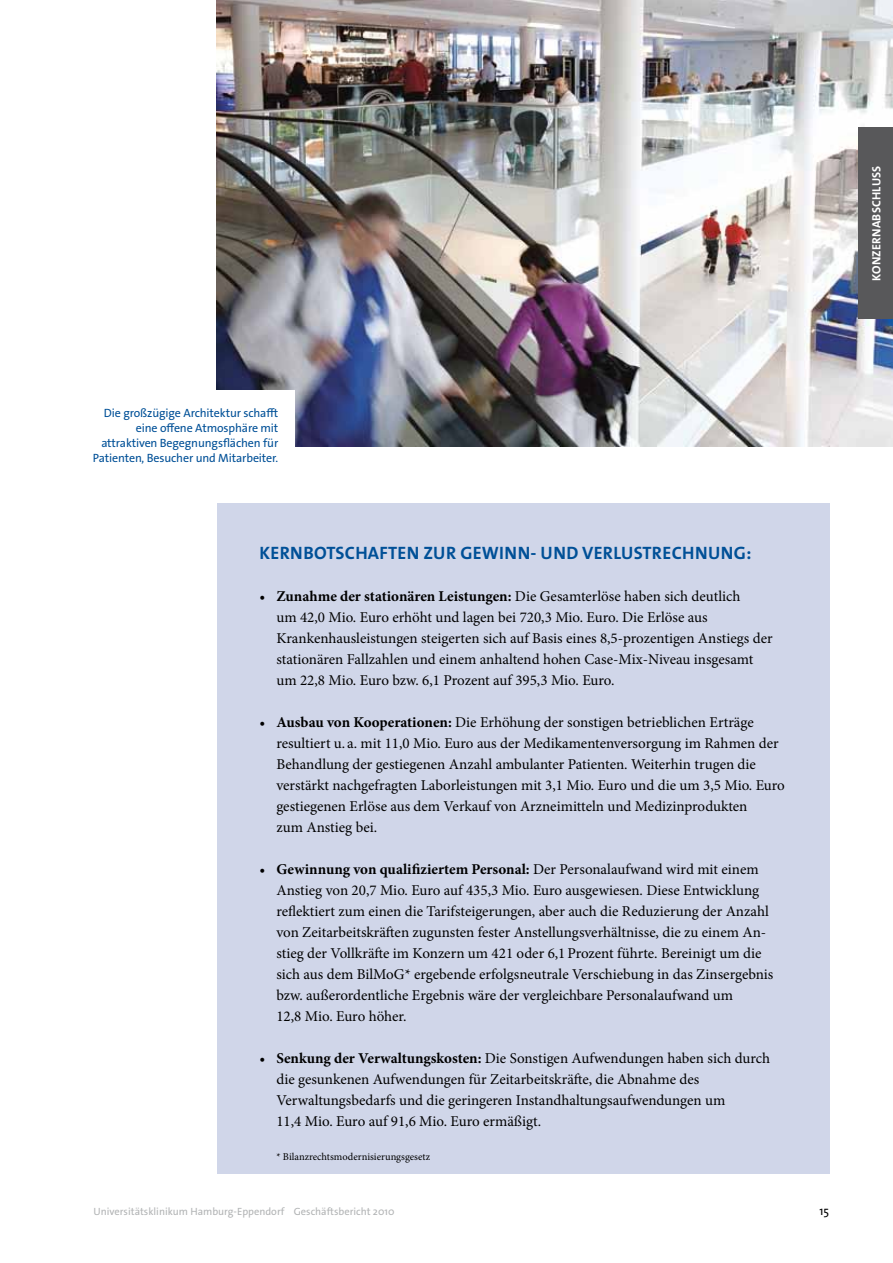
<style>
.page{position:relative;width:893px;height:1263px;background:#fff}
.page>*{position:absolute;margin:0;border:0;box-sizing:border-box;transform-origin:0 0}
.t1{font:700 18px "The Sans Os F";letter-spacing:.015em;color:#005097}
.t2{font:15px/21px "Minion Pro";color:#000}
.t3{font:12px/15px "The Sans Os F";letter-spacing:-.01em;color:#005097;text-align:right}
.t4{font:700 12px "The Sans Os F";letter-spacing:.015em;color:#fff}
.t5{font:12px "The Sans Os F";color:#000}
.t6{font:10.5px "The Sans Os F";color:#b1b3b4}
.t7{font:10.35px "Minion Pro";color:#000}
.s1{font-weight:700}
</style>
<div class="page">
<img style="left:217px;top:0;width:676px;height:447px">
<div style="left:217px;top:503px;width:612px;height:671px;background:#d0d6e9"></div>
<div style="left:859px;top:128px;width:34px;height:191px;background:#58585a"></div>
<div style="left:83px;top:391px;width:212px;height:76px;background:#fff"></div>
<p class="t4" style="left:869px;top:281px;width:116px;rotate:-90deg">KONZERNABSCHLUSS</p>
<p class="t3" style="left:93px;top:405px;width:187px">Die großzügige Architektur schafft eine offene Atmosphäre mit attraktiven Begegnungsflächen für Patienten, Besucher und Mitarbeiter.</p>
<p class="t1" style="left:259px;top:541px;width:493px">KERNBOTSCHAFTEN ZUR GEWINN- UND VERLUSTRECHNUNG:</p>
<p class="t2" style="left:276px;top:586px;width:498px;text-indent:-17px">• <span class="s1">Zunahme der stationären Leistungen:</span> Die Gesamterlöse haben sich deutlich<br>um 42,0 Mio. Euro erhöht und lagen bei 720,3 Mio. Euro. Die Erlöse aus Krankenhausleistungen steigerten sich auf Basis eines 8,5-prozentigen Anstiegs der stationären Fallzahlen und einem anhaltend hohen Case-Mix-Niveau insgesamt um 22,8 Mio. Euro bzw. 6,1 Prozent auf 395,3 Mio. Euro.</p>
<p class="t2" style="left:276px;top:712px;width:510px;text-indent:-17px">• <span class="s1">Ausbau von Kooperationen:</span> Die Erhöhung der sonstigen betrieblichen Erträge resultiert u. a. mit 11,0 Mio. Euro aus der Medikamentenversorgung im Rahmen der Behandlung der gestiegenen Anzahl ambulanter Patienten. Weiterhin trugen die verstärkt nachgefragten Laborleistungen mit 3,1 Mio. Euro und die um 3,5 Mio. Euro gestiegenen Erlöse aus dem Verkauf von Arzneimitteln und Medizinprodukten<br>zum Anstieg bei.</p>
<p class="t2" style="left:276px;top:859px;width:499px;text-indent:-17px">• <span class="s1">Gewinnung von qualifiziertem Personal:</span> Der Personalaufwand wird mit einem Anstieg von 20,7 Mio. Euro auf 435,3 Mio. Euro ausgewiesen. Diese Entwicklung reflektiert zum einen die Tarifsteigerungen, aber auch die Reduzierung der Anzahl von Zeitarbeitskräften zugunsten fester Anstellungsverhältnisse, die zu einem An&shy;stieg der Vollkräfte im Konzern um 421 oder 6,1Prozent führte. Bereinigt um die sich aus dem BilMoG* ergebende erfolgsneutrale Verschiebung in das Zinsergebnis bzw. außerordentliche Ergebnis wäre der vergleichbare Personalaufwand um<br>12,8 Mio. Euro höher.</p>
<p class="t2" style="left:276px;top:1048px;width:495px;text-indent:-17px">• <span class="s1">Senkung der Verwaltungskosten:</span> Die Sonstigen Aufwendungen haben sich durch die gesunkenen Aufwendungen für Zeitarbeitskräfte, die Abnahme des Verwaltungsbedarfs und die geringeren Instandhaltungsaufwendungen um<br>11,4 Mio. Euro auf 91,6 Mio. Euro ermäßigt.</p>
<p class="t7" style="left:276px;top:1150px;width:155px">* Bilanzrechtsmodernisierungsgesetz</p>
<p class="t6" style="left:94px;top:1205px;width:302px">U niversitätsklinikum Hamburg-Eppendorf Geschäftsbericht 2010</p>
<p class="t5" style="left:819px;top:1203px;width:11px">15</p>
</div>
